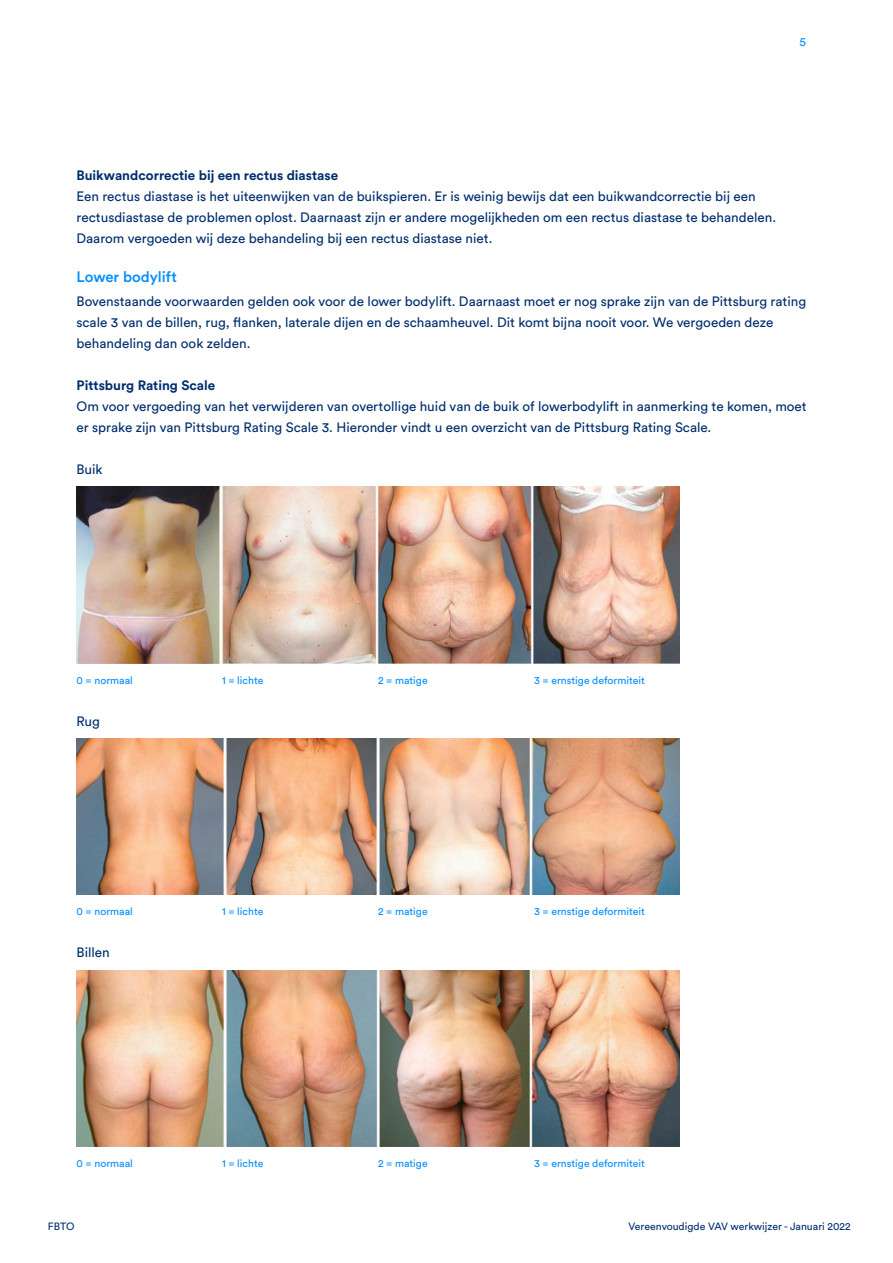
<style>
.page{position:relative;width:893px;height:1263px;background:#fff}
.page>*{position:absolute;margin:0;border:0;box-sizing:border-box;transform-origin:0 0}
.Tussenkop_10_dodger{font:500 15px "Circular Std";color:#038cff}
.platte_tekst{font:13.5px/21px "Circular Std";color:#002e6e}
.Tussenkop_bold_midni{font:700 13.5px "Circular Std";color:#002e6e}
.t1{font:12px "Circular Std";color:#038cff}
.toelichting_7_12{font:10.5px "Circular Std";color:#038cff}
.t2{font:10.5px "Circular Std";color:#002e6e}
</style>
<div class="page">
<img style="left:77px;top:486px;width:602px;height:177px">
<img style="left:77px;top:738px;width:602px;height:156px">
<img style="left:77px;top:970px;width:602px;height:176px">
<p class="t1" style="left:800px;top:34px;width:8px">5</p>
<p class="Tussenkop_bold_midni" style="left:77px;top:167px;width:263px">Buikwandcorrectie bij een rectus diastase</p>
<p class="platte_tekst" style="left:77px;top:186px;width:701px">Een rectus diastase is het uiteenwijken van de buikspieren. Er is weinig bewijs dat een buikwandcorrectie bij een rectusdiastase de problemen oplost. Daarnaast zijn er andere mogelijkheden om een rectus diastase te behandelen.<br>Daarom vergoeden wij deze behandeling bij een rectus diastase niet.</p>
<p class="Tussenkop_10_dodger" style="left:77px;top:267px;width:102px">Lower bodylift</p>
<p class="platte_tekst" style="left:77px;top:291px;width:731px">Bovenstaande voorwaarden gelden ook voor de lower bodylift. Daarnaast moet er nog sprake zijn van de Pittsburg rating scale 3 van de billen, rug, flanken, laterale dijen en de schaamheuvel. Dit komt bijna nooit voor. We vergoeden deze behandeling dan ook zelden.</p>
<p class="Tussenkop_bold_midni" style="left:77px;top:377px;width:140px">Pittsburg Rating Scale</p>
<p class="platte_tekst" style="left:77px;top:396px;width:732px">Om voor vergoeding van het verwijderen van overtollige huid van de buik of lowerbodylift in aanmerking te komen, moet er sprake zijn van Pittsburg Rating Scale 3. Hieronder vindt u een overzicht van de Pittsburg Rating Scale.</p>
<p class="platte_tekst" style="left:77px;top:459px;width:28px">Buik</p>
<p class="toelichting_7_12" style="left:77px;top:674px;width:58px">0 = normaal</p>
<p class="toelichting_7_12" style="left:222px;top:674px;width:43px">1 = lichte</p>
<p class="toelichting_7_12" style="left:378px;top:674px;width:51px">2 = matige</p>
<p class="toelichting_7_12" style="left:534px;top:674px;width:112px">3 = ernstige deformiteit</p>
<p class="platte_tekst" style="left:77px;top:711px;width:25px">Rug</p>
<p class="toelichting_7_12" style="left:77px;top:905px;width:58px">0 = normaal</p>
<p class="toelichting_7_12" style="left:222px;top:905px;width:43px">1 = lichte</p>
<p class="toelichting_7_12" style="left:378px;top:905px;width:51px">2 = matige</p>
<p class="toelichting_7_12" style="left:534px;top:905px;width:112px">3 = ernstige deformiteit</p>
<p class="platte_tekst" style="left:77px;top:942px;width:35px">Billen</p>
<p class="toelichting_7_12" style="left:77px;top:1157px;width:58px">0 = normaal</p>
<p class="toelichting_7_12" style="left:222px;top:1157px;width:43px">1 = lichte</p>
<p class="toelichting_7_12" style="left:378px;top:1157px;width:51px">2 = matige</p>
<p class="toelichting_7_12" style="left:534px;top:1157px;width:112px">3 = ernstige deformiteit</p>
<p class="t2" style="left:48px;top:1220px;width:28px">FBTO</p>
<p class="t2" style="left:629px;top:1220px;width:223px">Vereenvoudigde VAV werkwijzer - Januari 2022</p>
</div>
